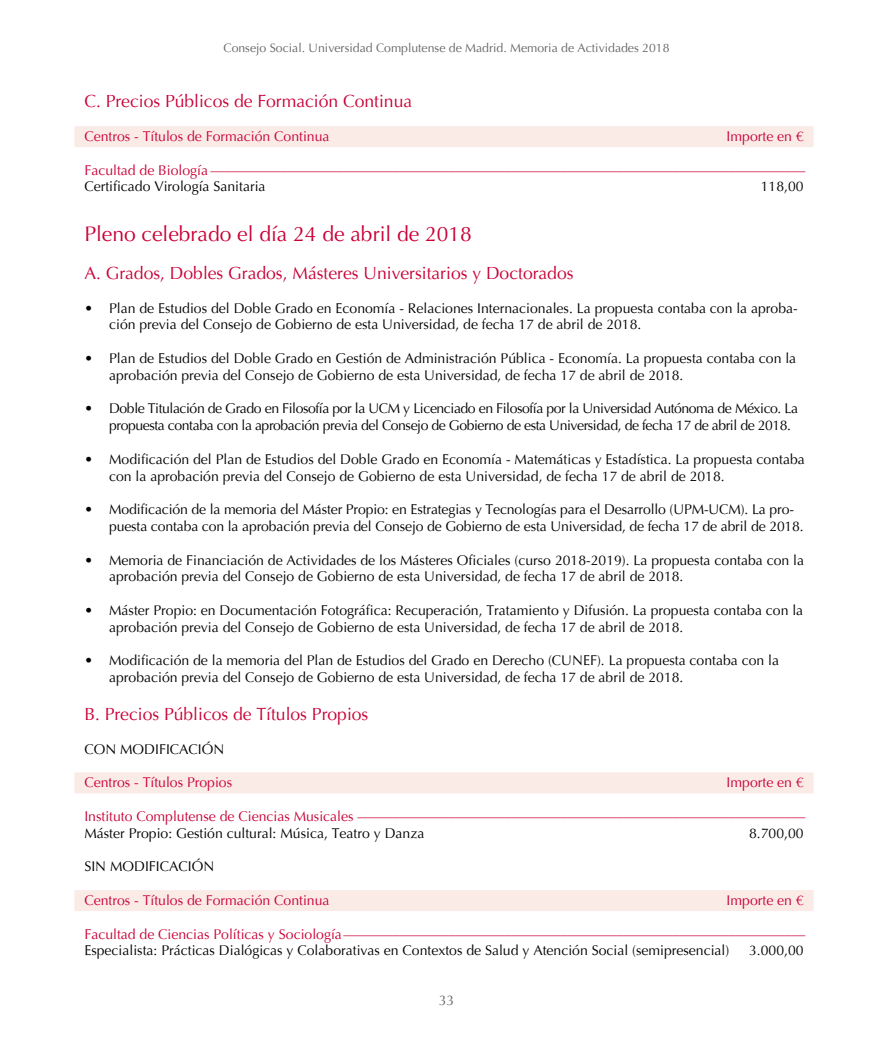
<style>
.page{position:relative;width:893px;height:1042px;background:#fff}
.page>*{position:absolute;margin:0;border:0;box-sizing:border-box;transform-origin:0 0}
.t1{font:21px "Optima";color:#ca0037}
.t2{font:17.5px "Optima";color:#ca0037}
.t3{font:14px/16.8px "Optima";color:#000}
.t4{font:14px "Optima";color:#ca0037}
.t5{font:14px/16.8px "Optima";letter-spacing:-.03em;color:#000}
.t6{font:14px "Optima";color:#646567}
.t7{font:12.25px "Optima";color:#646567}
</style>
<div class="page">
<div style="left:74px;top:126px;width:740px;height:21px;background:#faebe7"></div>
<div style="left:74px;top:772px;width:740px;height:21px;background:#faebe7"></div>
<div style="left:74px;top:890px;width:740px;height:21px;background:#faebe7"></div>
<p class="t7" style="left:223px;top:40px;width:447px">Consejo Social. Universidad Complutense de Madrid. Memoria de Actividades 2018</p>
<p class="t2" style="left:84px;top:90px;width:329px">C. Precios Públicos de Formación Continua</p>
<p class="t4" style="left:84px;top:127px;width:247px">Centros - Títulos de Formación Continua</p>
<p class="t4" style="left:727px;top:127px;width:79px">Importe en €</p>
<p class="t4" style="left:84px;top:161px;width:722px">Facultad de Biología –––––––––––––––––––––––––––––––––––––––––––––––––––––––––––––––––––––––––––––––––––––</p>
<p class="t3" style="left:84px;top:179px;width:183px">Certificado Virología Sanitaria</p>
<p class="t3" style="left:761px;top:179px;width:44px">118,00</p>
<h1 class="t1" style="left:84px;top:221px;width:389px">Pleno celebrado el día 24 de abril de 2018</h1>
<p class="t2" style="left:84px;top:262px;width:491px">A. Grados, Dobles Grados, Másteres Universitarios y Doctorados</p>
<p class="t3" style="left:109px;top:300px;width:690px;text-indent:-25px">• Plan de Estudios del Doble Grado en Economía - Relaciones Internacionales. La propuesta contaba con la aproba&shy;ción previa del Consejo de Gobierno de esta Universidad, de fecha 17 de abril de 2018.</p>
<p class="t3" style="left:109px;top:350px;width:689px;text-indent:-25px">• Plan de Estudios del Doble Grado en Gestión de Administración Pública - Economía. La propuesta contaba con la aprobación previa del Consejo de Gobierno de esta Universidad, de fecha 17 de abril de 2018.</p>
<p class="t5" style="left:109px;top:400px;width:690px;text-indent:-25px">• Doble Titulación de Grado en Filosofía por la UCM y Licenciado en Filosofía por la Universidad Autónoma de México. La propuesta contaba con la aprobación previa del Consejo de Gobierno de esta Universidad, de fecha 17 de abril de 2018.</p>
<p class="t3" style="left:109px;top:451px;width:697px;text-indent:-25px">• Modificación del Plan de Estudios del Doble Grado en Economía - Matemáticas y Estadística. La propuesta contaba con la aprobación previa del Consejo de Gobierno de esta Universidad, de fecha 17 de abril de 2018.</p>
<p class="t3" style="left:109px;top:501px;width:696px;text-indent:-25px">• Modificación de la memoria del Máster Propio: en Estrategias y Tecnologías para el Desarrollo (UPM-UCM). La pro&shy;puesta contaba con la aprobación previa del Consejo de Gobierno de esta Universidad, de fecha 17 de abril de 2018.</p>
<p class="t3" style="left:109px;top:552px;width:696px;text-indent:-25px">• Memoria de Financiación de Actividades de los Másteres Oficiales (curso 2018-2019). La propuesta contaba con la aprobación previa del Consejo de Gobierno de esta Universidad, de fecha 17 de abril de 2018.</p>
<p class="t3" style="left:109px;top:602px;width:696px;text-indent:-25px">• Máster Propio: en Documentación Fotográfica: Recuperación, Tratamiento y Difusión. La propuesta contaba con la aprobación previa del Consejo de Gobierno de esta Universidad, de fecha 17 de abril de 2018.</p>
<p class="t3" style="left:109px;top:652px;width:671px;text-indent:-25px">• Modificación de la memoria del Plan de Estudios del Grado en Derecho (CUNEF). La propuesta contaba con la aprobación previa del Consejo de Gobierno de esta Universidad, de fecha 17 de abril de 2018.</p>
<p class="t2" style="left:84px;top:703px;width:286px">B. Precios Públicos de Títulos Propios</p>
<p class="t3" style="left:84px;top:741px;width:142px">CON MODIFICACIÓN</p>
<p class="t4" style="left:84px;top:774px;width:149px">Centros - Títulos Propios</p>
<p class="t4" style="left:727px;top:774px;width:79px">Importe en €</p>
<p class="t4" style="left:84px;top:807px;width:722px">Instituto Complutense de Ciencias Musicales ––––––––––––––––––––––––––––––––––––––––––––––––––––––––––––––––</p>
<p class="t3" style="left:84px;top:825px;width:342px">Máster Propio: Gestión cultural: Música, Teatro y Danza</p>
<p class="t3" style="left:749px;top:825px;width:56px">8.700,00</p>
<p class="t3" style="left:84px;top:858px;width:131px">SIN MODIFICACIÓN</p>
<p class="t4" style="left:84px;top:891px;width:247px">Centros - Títulos de Formación Continua</p>
<p class="t4" style="left:727px;top:891px;width:79px">Importe en €</p>
<p class="t4" style="left:84px;top:925px;width:722px">Facultad de Ciencias Políticas y Sociología––––––––––––––––––––––––––––––––––––––––––––––––––––––––––––––––––</p>
<p class="t3" style="left:84px;top:942px;width:647px">Especialista: Prácticas Dialógicas y Colaborativas en Contextos de Salud y Atención Social (semipresencial)</p>
<p class="t3" style="left:749px;top:942px;width:56px">3.000,00</p>
<p class="t6" style="left:439px;top:991px;width:17px">33</p>
</div>
